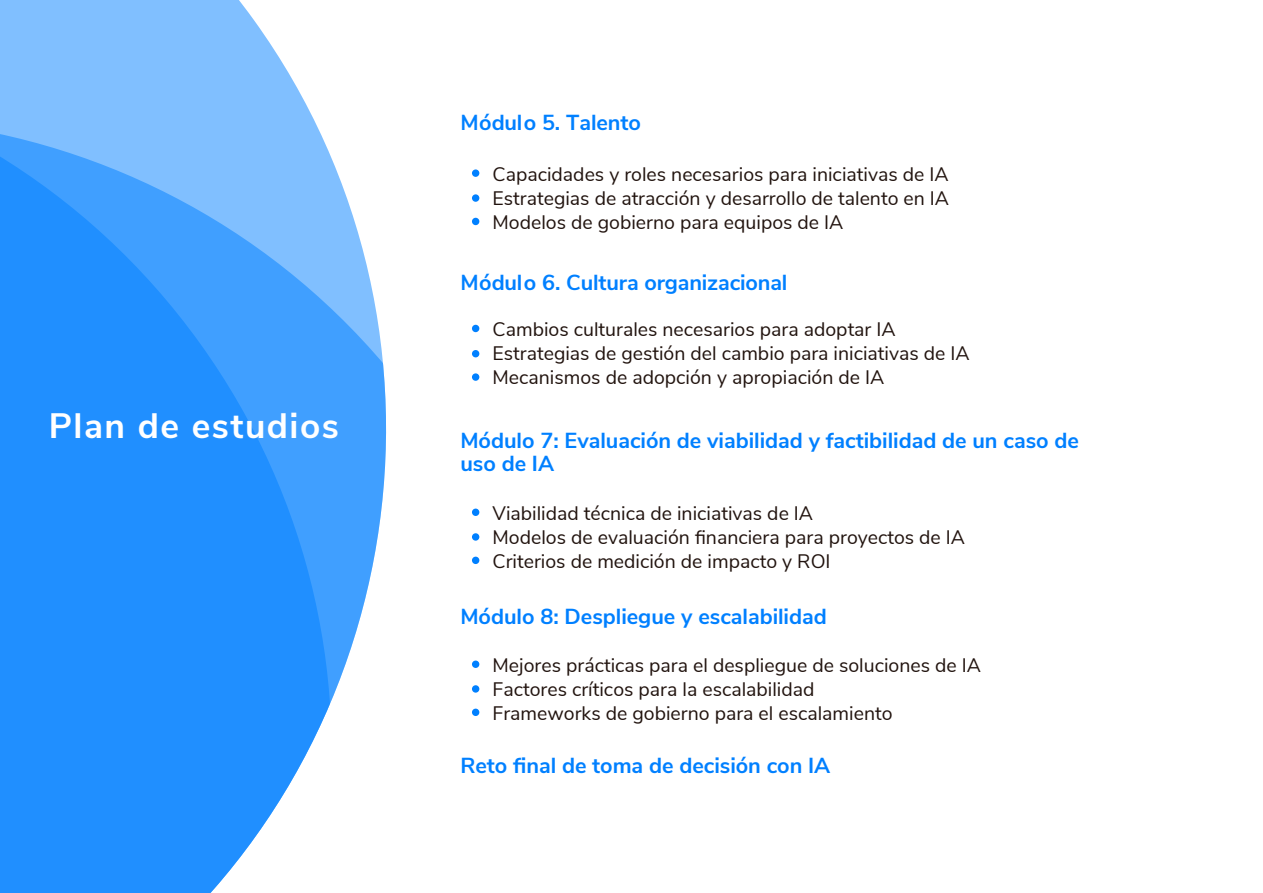
<style>
.page{position:relative;width:1263px;height:893px;background:#fff}
.page>*{position:absolute;margin:0;border:0;box-sizing:border-box;transform-origin:0 0}
.t1{font:700 35.25px "Nunito Sans";letter-spacing:.045em;color:#fff}
.t2{font:700 21.75px/22.5px "Nunito Sans";color:#0080ff}
.t3{font:19.5px/24px "Nunito Sans";color:#21130e}
</style>
<div class="page">
<svg style="left:0;top:0;width:386px;height:893px;background:#54a9ff"></svg>
<div style="left:472px;top:169px;width:7px;height:8px;background:#0080ff;border-radius:50%"></div>
<div style="left:472px;top:218px;width:7px;height:7px;background:#0080ff;border-radius:50%"></div>
<div style="left:472px;top:194px;width:7px;height:8px;background:#0080ff;border-radius:50%"></div>
<div style="left:472px;top:325px;width:7px;height:7px;background:#0080ff;border-radius:50%"></div>
<div style="left:472px;top:373px;width:7px;height:8px;background:#0080ff;border-radius:50%"></div>
<div style="left:472px;top:350px;width:7px;height:7px;background:#0080ff;border-radius:50%"></div>
<div style="left:472px;top:509px;width:7px;height:7px;background:#0080ff;border-radius:50%"></div>
<div style="left:472px;top:557px;width:7px;height:7px;background:#0080ff;border-radius:50%"></div>
<div style="left:472px;top:533px;width:7px;height:8px;background:#0080ff;border-radius:50%"></div>
<div style="left:472px;top:660px;width:7px;height:8px;background:#0080ff;border-radius:50%"></div>
<div style="left:472px;top:709px;width:7px;height:7px;background:#0080ff;border-radius:50%"></div>
<div style="left:472px;top:685px;width:7px;height:8px;background:#0080ff;border-radius:50%"></div>
<h1 class="t1" style="left:49px;top:400px;width:292px">Plan de estudios</h1>
<p class="t2" style="left:460px;top:110px;width:182px">Módulo 5. Talento</p>
<p class="t3" style="left:492px;top:161px;width:458px;text-align:justify">Capacidades y roles necesarios para iniciativas de IA Estrategias de atracción y desarrollo de talento en IA Modelos de gobierno para equipos de IA</p>
<p class="t2" style="left:460px;top:270px;width:329px">Módulo 6. Cultura organizacional</p>
<p class="t3" style="left:492px;top:316px;width:479px">Cambios culturales necesarios para adoptar IA<br>Estrategias de gestión del cambio para iniciativas de IA<br>Mecanismos de adopción y apropiación de IA</p>
<p class="t2" style="left:460px;top:428px;width:620px">Módulo 7: Evaluación de viabilidad y factibilidad de un caso de uso de IA</p>
<p class="t3" style="left:492px;top:500px;width:474px">Viabilidad técnica de iniciativas de IA<br>Modelos de evaluación financiera para proyectos de IA<br>Criterios de medición de impacto y ROI</p>
<p class="t2" style="left:460px;top:604px;width:368px">Módulo 8: Despliegue y escalabilidad</p>
<p class="t3" style="left:492px;top:652px;width:490px">Mejores prácticas para el despliegue de soluciones de IA<br>Factores críticos para la escalabilidad<br>Frameworks de gobierno para el escalamiento</p>
<p class="t2" style="left:460px;top:752px;width:371px">Reto final de toma de decisión con IA</p>
</div>
